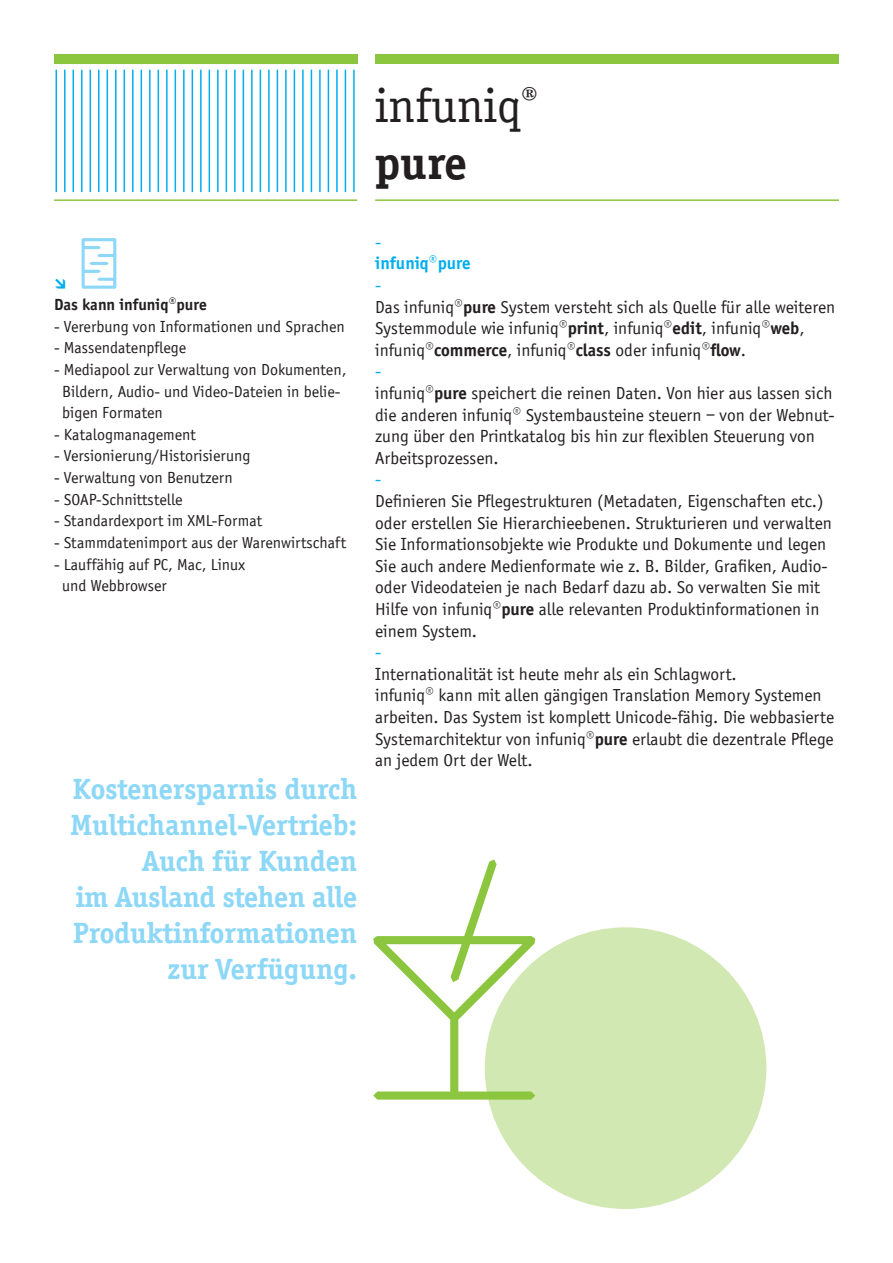
<style>
.page{position:relative;width:893px;height:1263px;background:#fff}
.page>*{position:absolute;margin:0;border:0;box-sizing:border-box;transform-origin:0 0}
.t1{font:48px "Officina Serif LT";color:#231f20}
.t2{font:700 48px "Officina Serif";color:#231f20}
.t3{font:700 30px/36px "Officina Serif";color:#8dd7f7;text-align:right}
.t4{font:18px/21.6px "Officina Sans";color:#231f20}
.t5{font:700 18px "Officina Sans";color:#00aeef}
.t6{font:18px "Officina Sans";color:#00aeef}
.t7{font:16.5px/21.6px "Officina Sans";color:#231f20}
.t8{font:700 16.5px "Officina Sans";color:#231f20}
.s1{color:#00aeef}
.s2{font-weight:700}
</style>
<div class="page">
<div style="left:375px;top:54px;width:464px;height:9px;background:#8bc63e"></div>
<div style="left:54px;top:54px;width:303px;height:9px;background:#8bc63e"></div>
<hr style="left:54px;top:199px;width:303px;height:2px;background:#8bc63e">
<hr style="left:375px;top:199px;width:464px;height:2px;background:#8bc63e">
<hr style="left:56px;top:70px;width:1px;height:122px;background:#00aeef">
<hr style="left:64px;top:70px;width:2px;height:122px;background:#00aeef">
<hr style="left:73px;top:70px;width:1px;height:122px;background:#00aeef">
<hr style="left:81px;top:70px;width:2px;height:122px;background:#00aeef">
<hr style="left:90px;top:70px;width:1px;height:122px;background:#00aeef">
<hr style="left:98px;top:70px;width:2px;height:122px;background:#00aeef">
<hr style="left:107px;top:70px;width:1px;height:122px;background:#00aeef">
<hr style="left:115px;top:70px;width:2px;height:122px;background:#00aeef">
<hr style="left:124px;top:70px;width:1px;height:122px;background:#00aeef">
<hr style="left:132px;top:70px;width:2px;height:122px;background:#00aeef">
<hr style="left:141px;top:70px;width:1px;height:122px;background:#00aeef">
<hr style="left:149px;top:70px;width:2px;height:122px;background:#00aeef">
<hr style="left:158px;top:70px;width:1px;height:122px;background:#00aeef">
<hr style="left:166px;top:70px;width:2px;height:122px;background:#00aeef">
<hr style="left:175px;top:70px;width:1px;height:122px;background:#00aeef">
<hr style="left:183px;top:70px;width:2px;height:122px;background:#00aeef">
<hr style="left:192px;top:70px;width:1px;height:122px;background:#00aeef">
<hr style="left:200px;top:70px;width:2px;height:122px;background:#00aeef">
<hr style="left:209px;top:70px;width:1px;height:122px;background:#00aeef">
<hr style="left:217px;top:70px;width:2px;height:122px;background:#00aeef">
<hr style="left:226px;top:70px;width:1px;height:122px;background:#00aeef">
<hr style="left:234px;top:70px;width:2px;height:122px;background:#00aeef">
<hr style="left:243px;top:70px;width:1px;height:122px;background:#00aeef">
<hr style="left:251px;top:70px;width:2px;height:122px;background:#00aeef">
<hr style="left:260px;top:70px;width:1px;height:122px;background:#00aeef">
<hr style="left:268px;top:70px;width:2px;height:122px;background:#00aeef">
<hr style="left:277px;top:70px;width:1px;height:122px;background:#00aeef">
<hr style="left:285px;top:70px;width:2px;height:122px;background:#00aeef">
<hr style="left:294px;top:70px;width:1px;height:122px;background:#00aeef">
<hr style="left:302px;top:70px;width:2px;height:122px;background:#00aeef">
<hr style="left:311px;top:70px;width:1px;height:122px;background:#00aeef">
<hr style="left:319px;top:70px;width:2px;height:122px;background:#00aeef">
<hr style="left:328px;top:70px;width:1px;height:122px;background:#00aeef">
<hr style="left:336px;top:70px;width:2px;height:122px;background:#00aeef">
<hr style="left:345px;top:70px;width:1px;height:122px;background:#00aeef">
<hr style="left:353px;top:70px;width:2px;height:122px;background:#00aeef">
<div style="left:485px;top:927px;width:281px;height:282px;background:#d1e8b2;border-radius:50%"></div>
<svg style="left:373px;top:859px;width:162px;height:240px"></svg>
<svg style="left:82px;top:238px;width:34px;height:51px"></svg>
<h1 class="t1" style="left:375px;top:77px;width:164px">infuniq<sup>®</sup></h1>
<h1 class="t2" style="left:375px;top:135px;width:93px">pure</h1>
<p class="t8" style="left:54px;top:295px;width:154px">Das kann infuniq®pure</p>
<p class="t7" style="left:54px;top:316px;width:292px">- Vererbung von Informationen und Sprachen</p>
<p class="t7" style="left:54px;top:337px;width:134px">- Massendatenpflege</p>
<p class="t7" style="left:62px;top:359px;width:286px;text-indent:-8px">- Mediapool zur Verwaltung von Dokumenten,<br>Bildern, Audio- und Video-Dateien in belie&shy;bigen Formaten</p>
<p class="t7" style="left:54px;top:424px;width:143px">- Katalogmanagement</p>
<p class="t7" style="left:54px;top:445px;width:198px">- Versionierung/Historisierung</p>
<p class="t7" style="left:54px;top:467px;width:180px">- Verwaltung von Benutzern</p>
<p class="t7" style="left:54px;top:489px;width:130px">- SOAP-Schnittstelle</p>
<p class="t7" style="left:54px;top:510px;width:210px">- Standardexport im XML-Format</p>
<p class="t7" style="left:54px;top:532px;width:294px">- Stammdatenimport aus der Warenwirtschaft</p>
<p class="t7" style="left:62px;top:553px;width:185px;text-indent:-8px">- Lauffähig auf PC, Mac, Linux und Webbrowser</p>
<h2 class="t3" style="left:70px;top:771px;width:288px">Kostenersparnis durch<br>Multichannel-Vertrieb:<br>Auch für Kunden<br>im Ausland stehen alle<br>Produktinformationen zur Verfügung.</h2>
<p class="t6" style="left:375px;top:232px;width:8px">-</p>
<p class="t5" style="left:375px;top:252px;width:97px">infuniq®pure</p>
<p class="t4" style="left:375px;top:274px;width:461px"><span class="s1">-<br></span>Das infuniq®<span class="s2">pure</span> System versteht sich als Quelle für alle weiteren Systemmodule wie infuniq®<span class="s2">print</span>, infuniq®<span class="s2">edit</span>, infuniq®<span class="s2">web</span>, infuniq®<span class="s2">commerce</span>, infuniq®<span class="s2">class</span> oder infuniq®<span class="s2">flow</span>.<br><span class="s1">-<br></span>infuniq®<span class="s2">pure</span> speichert die reinen Daten. Von hier aus lassen sich die anderen infuniq® Systembausteine steuern – von der Webnut&shy;zung über den Printkatalog bis hin zur flexiblen Steuerung von Arbeitsprozessen.</p>
<p class="t6" style="left:375px;top:469px;width:8px">-</p>
<p class="t4" style="left:375px;top:490px;width:458px">Definieren Sie Pflegestrukturen (Metadaten, Eigenschaften etc.) oder erstellen Sie Hierarchieebenen. Strukturieren und verwalten Sie Informationsobjekte wie Produkte und Dokumente und legen Sie auch andere Medienformate wie z. B. Bilder, Grafiken, Audio&shy;oder Videodateien je nach Bedarf dazu ab. So verwalten Sie mit Hilfe von infuniq®<span class="s2">pure</span> alle relevanten Produktinformationen in einem System.</p>
<p class="t6" style="left:375px;top:642px;width:8px">-</p>
<p class="t4" style="left:375px;top:663px;width:461px">Internationalität ist heute mehr als ein Schlagwort.<br>infuniq® kann mit allen gängigen Translation Memory Systemen arbeiten. Das System ist komplett Unicode-fähig. Die webbasierte Systemarchitektur von infuniq®<span class="s2">pure</span> erlaubt die dezentrale Pflege an jedem Ort der Welt.</p>
</div>
